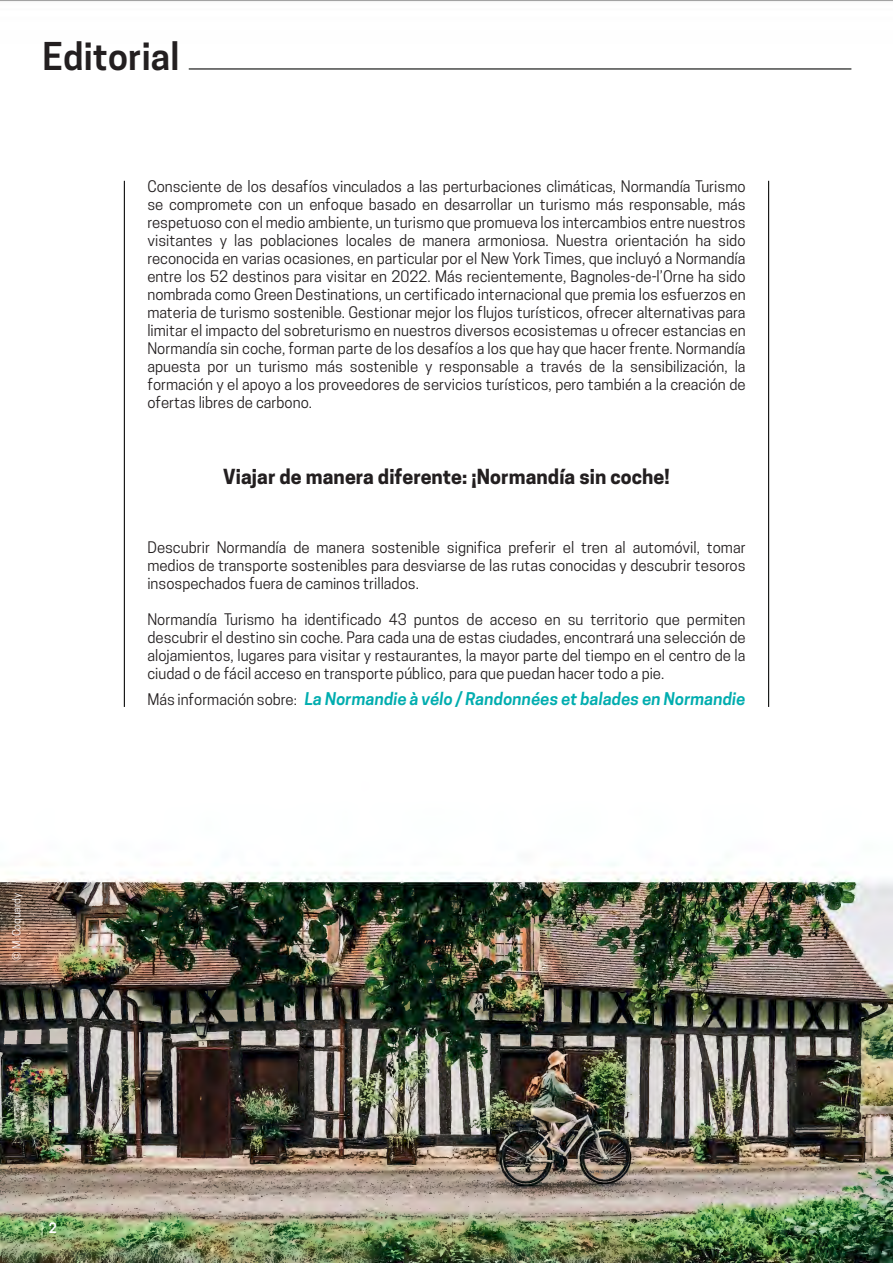
<style>
.page{position:relative;width:893px;height:1263px;background:#fff}
.page>*{position:absolute;margin:0;border:0;box-sizing:border-box;transform-origin:0 0}
.t1{font:600 36px "Cooper Hewitt";letter-spacing:.005em;color:#231f20}
.t2{font:700 19.5px "Cooper Hewitt";letter-spacing:.005em;color:#231f20}
.t3{font:italic 600 16.5px "Cooper Hewitt";letter-spacing:.005em;color:#00adaf}
.t4{font:15px/18px "Cooper Hewitt";color:#231f20;text-align:justify}
.t5{font:600 13.5px "Cooper Hewitt";color:#fff}
.t6{font:10.5px "Cooper Hewitt";color:#fefcfd}
.s1{font-weight:400;font-style:normal;font-size:15px;color:#231f20}
</style>
<div class="page">
<img style="left:0;top:0;width:893px;height:1263px">
<p class="t1" style="left:43px;top:35px;width:138px">Editorial</p>
<p class="t4" style="left:147px;top:177px;width:600px">Consciente de los desafíos vinculados a las perturbaciones climáticas, Normandía Turismo se compromete con un enfoque basado en desarrollar un turismo más responsable, más respetuoso con el medio ambiente, un turismo que promueva los intercambios entre nuestros visitantes y las poblaciones locales de manera armoniosa. Nuestra orientación ha sido reconocida en varias ocasiones, en particular por el New York Times, que incluyó a Normandía entre los 52 destinos para visitar en 2022. Más recientemente, Bagnoles-de-l’Orne ha sido nombrada como Green Destinations, un certificado internacional que premia los esfuerzos en materia de turismo sostenible. Gestionar mejor los flujos turísticos, ofrecer alternativas para limitar el impacto del sobreturismo en nuestros diversos ecosistemas u ofrecer estancias en Normandía sin coche, forman parte de los desafíos a los que hay que hacer frente. Normandía apuesta por un turismo más sostenible y responsable a través de la sensibilización, la formación y el apoyo a los proveedores de servicios turísticos, pero también a la creación de ofertas libres de carbono.</p>
<p class="t2" style="left:223px;top:465px;width:448px">Viajar de manera diferente: ¡Normandía sin coche!</p>
<p class="t4" style="left:147px;top:539px;width:600px">Descubrir Normandía de manera sostenible significa preferir el tren al automóvil, tomar medios de transporte sostenibles para desviarse de las rutas conocidas y descubrir tesoros insospechados fuera de caminos trillados.</p>
<p class="t4" style="left:147px;top:611px;width:600px">Normandía Turismo ha identificado 43 puntos de acceso en su territorio que permiten descubrir el destino sin coche. Para cada una de estas ciudades, encontrará una selección de alojamientos, lugares para visitar y restaurantes, la mayor parte del tiempo en el centro de la ciudad o de fácil acceso en transporte público, para que puedan hacer todo a pie.</p>
<p class="t3" style="left:147px;top:689px;width:600px"><span class="s1">Más información sobre:</span> La Normandie à vélo / Randonnées et balades en Normandie</p>
<p class="t6" style="left:11px;top:961px;width:69px;rotate:-90deg">© M. Coquardy</p>
<p class="t5" style="left:49px;top:1219px;width:10px">2</p>
</div>
